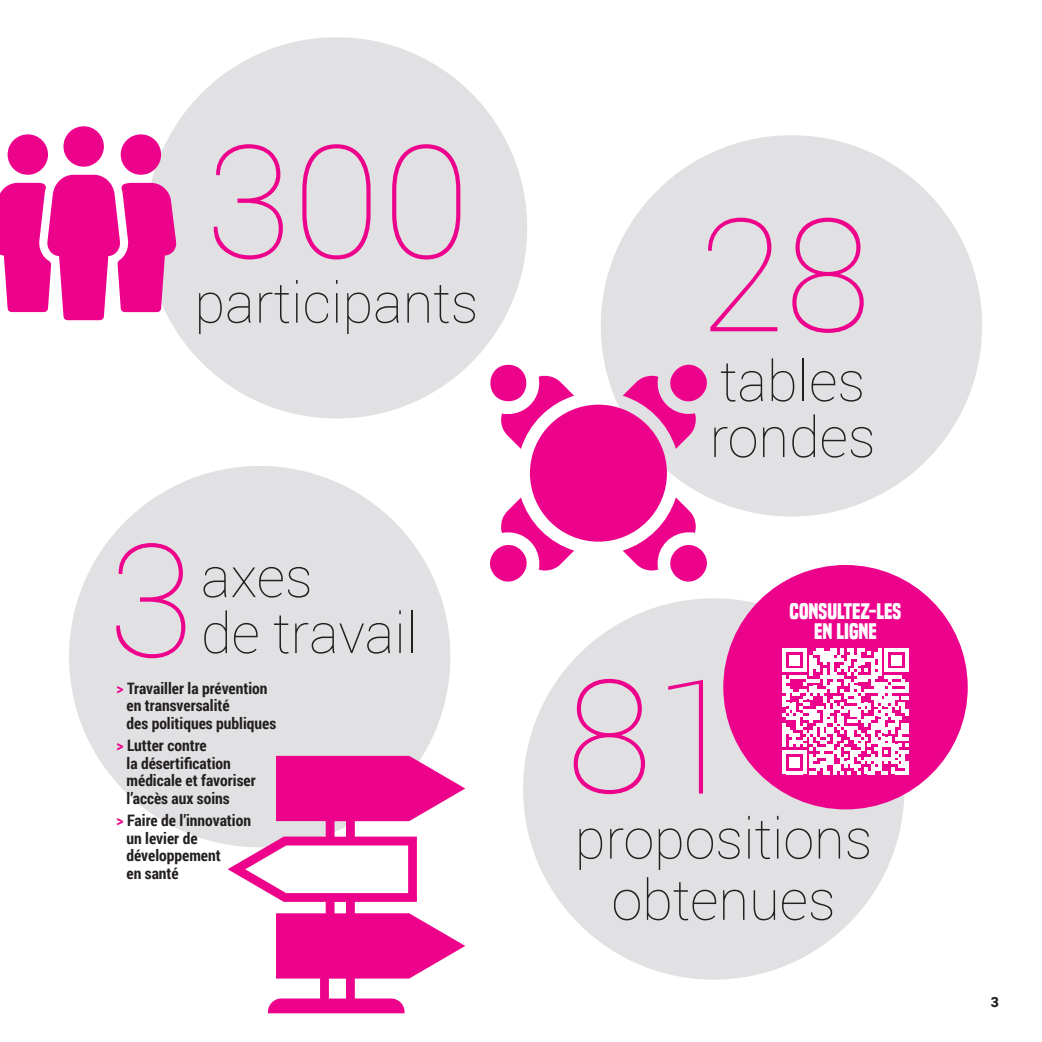
<style>
.page{position:relative;width:1042px;height:1042px;background:#fff}
.page>*{position:absolute;margin:0;border:0;box-sizing:border-box;transform-origin:0 0}
.t1{font:100 157.5px "Roboto";color:#ed028c}
.t2{font:100 56px/56px "Roboto";color:#231f20}
.t3{font:700 21px/19.2px "Built Titling Rg";color:#fff;text-align:center}
.t4{font:700 15.75px/17.5px "Roboto Condensed";color:#231f20}
.t5{font:900 14px "Roboto";color:#231f20}
.s1{color:#ed028c}
</style>
<div class="page">
<div style="left:69px;top:466px;width:381px;height:381px;background:#e1e1e4;border-radius:50%"></div>
<div style="left:601px;top:135px;width:381px;height:381px;background:#e1e1e4;border-radius:50%"></div>
<div style="left:146px;top:37px;width:381px;height:381px;background:#e1e1e4;border-radius:50%"></div>
<div style="left:523px;top:598px;width:381px;height:381px;background:#e1e1e4;border-radius:50%"></div>
<div style="left:723px;top:565px;width:244px;height:244px;background:#ed028c;border-radius:50%"></div>
<svg style="left:782px;top:648px;width:126px;height:126px"></svg>
<svg style="left:0;top:125px;width:177px;height:195px"></svg>
<svg style="left:490px;top:365px;width:84px;height:84px"></svg>
<svg style="left:623px;top:364px;width:84px;height:85px"></svg>
<svg style="left:623px;top:497px;width:95px;height:85px"></svg>
<svg style="left:490px;top:497px;width:84px;height:85px"></svg>
<div style="left:530px;top:405px;width:137px;height:137px;background:#ed028c;border-radius:50%"></div>
<svg style="left:228px;top:756px;width:237px;height:258px"></svg>
<p class="t1" style="left:205px;top:93px;width:267px">300</p>
<p class="t2" style="left:194px;top:273px;width:286px">participants</p>
<p class="t1" style="left:108px;top:491px;width:88px">3</p>
<p class="t2" style="left:201px;top:547px;width:218px">axes<br>de travail</p>
<p class="t4" style="left:126px;top:679px;width:151px;text-indent:-10px"><span class="s1">&gt;</span> Travailler la prévention en transversalité<br>des politiques publiques</p>
<p class="t4" style="left:126px;top:736px;width:131px;text-indent:-10px"><span class="s1">&gt;</span> Lutter contre<br>la désertification médicale et favoriser l’accès aux soins</p>
<p class="t4" style="left:126px;top:811px;width:126px;text-indent:-10px"><span class="s1">&gt;</span> Faire de l’innovation un levier de développement<br>en santé</p>
<p class="t1" style="left:698px;top:166px;width:174px">28</p>
<p class="t2" style="left:709px;top:351px;width:168px">tables rondes</p>
<p class="t3" style="left:789px;top:602px;width:113px">CONSULTEZ-LES<br>EN LIGNE</p>
<p class="t1" style="left:566px;top:627px;width:174px">81</p>
<p class="t2" style="left:575px;top:806px;width:299px;line-height:61.2px;text-align:center">propositions obtenues</p>
<p class="t5" style="left:991px;top:992px;width:10px">3</p>
</div>
